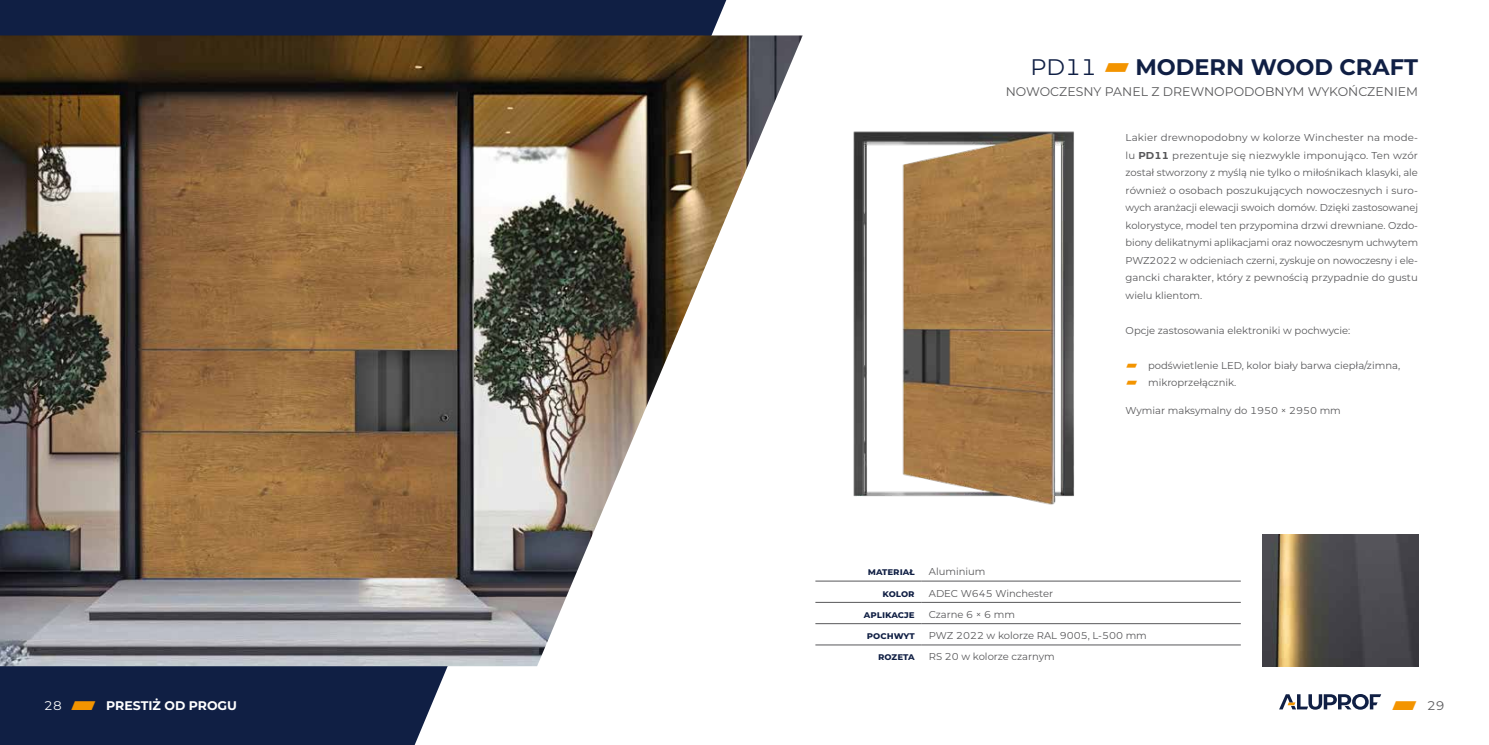
<style>
.page{position:relative;width:1489px;height:745px;background:#fff}
.page>*{position:absolute;margin:0;border:0;box-sizing:border-box;transform-origin:0 0}
.t1{font:700 22.5px "Aluprof Sans";color:#101f44}
.t2{font:12.5px "Aluprof Sans";color:#58585a}
.t3{font:700 12.5px "Aluprof Sans";color:#fff}
.t4{font:10px/17.5px "Aluprof Sans";color:#58585a;text-align:justify}
.t5{font:700 10px "Aluprof Sans";color:#101f44}
.s1{font-weight:400}
.s2{font-weight:400;color:#f39400}
.s3{font-weight:700}
.s4{color:#f39400}
.s5{font-weight:700;color:#f39400}
</style>
<div class="page">
<svg style="left:0;top:0;width:726px;height:744px;fill:#101f44"></svg>
<img style="left:0;top:35px;width:802px;height:630px">
<img style="left:853px;top:131px;width:221px;height:374px">
<img style="left:1262px;top:534px;width:155px;height:131px">
<hr style="left:815px;top:580px;width:106px;height:1px;background:#58585a">
<hr style="left:921px;top:580px;width:319px;height:1px;background:#58585a">
<hr style="left:815px;top:601px;width:106px;height:1px;background:#58585a">
<hr style="left:921px;top:601px;width:319px;height:1px;background:#58585a">
<hr style="left:815px;top:623px;width:106px;height:1px;background:#58585a">
<hr style="left:921px;top:623px;width:319px;height:1px;background:#58585a">
<hr style="left:815px;top:644px;width:106px;height:1px;background:#58585a">
<hr style="left:921px;top:644px;width:319px;height:1px;background:#58585a">
<svg style="left:1279px;top:694px;width:102px;height:15px"></svg>
<h1 class="t1" style="left:1030px;top:51px;width:389px"><span class="s1">PD11</span> <span class="s2">⸄</span> MODERN WOOD CRAFT</h1>
<p class="t2" style="left:1005px;top:83px;width:414px">NOWOCZESNY PANEL Z DREWNOPODOBNYM WYKOŃCZENIEM</p>
<p class="t4" style="left:1125px;top:128px;width:294px">Lakier drewnopodobny w kolorze Winchester na mode&shy;lu <span class="s3">PD11</span> prezentuje się niezwykle imponująco. Ten wzór został stworzony z myślą nie tylko o miłośnikach klasyki, ale również o osobach poszukujących nowoczesnych i suro&shy;wych aranżacji elewacji swoich domów. Dzięki zastosowanej kolorystyce, model ten przypomina drzwi drewniane. Ozdo&shy;biony delikatnymi aplikacjami oraz nowoczesnym uchwytem PWZ2022 w odcieniach czerni, zyskuje on nowoczesny i ele&shy;gancki charakter, który z pewnością przypadnie do gustu wielu klientom.</p>
<p class="t4" style="left:1125px;top:321px;width:226px">Opcje zastosowania elektroniki w pochwycie:</p>
<p class="t4" style="left:1125px;top:356px;width:276px"><span class="s4">⸄</span> podświetlenie LED, kolor biały barwa ciepła/zimna, <span class="s4">⸄</span> mikroprzełącznik.</p>
<p class="t4" style="left:1125px;top:401px;width:217px">Wymiar maksymalny do 1950 × 2950 mm</p>
<p class="t5" style="left:867px;top:564px;width:48px">materiał</p>
<p class="t4" style="left:928px;top:562px;width:58px">Aluminium</p>
<p class="t5" style="left:882px;top:585px;width:34px">kolor</p>
<p class="t4" style="left:928px;top:583px;width:126px">ADEC W645 Winchester</p>
<p class="t5" style="left:863px;top:606px;width:52px">aplikacje</p>
<p class="t4" style="left:928px;top:605px;width:88px">Czarne 6 × 6 mm</p>
<p class="t5" style="left:866px;top:628px;width:49px">pochwyt</p>
<p class="t4" style="left:928px;top:626px;width:219px">PWZ 2022 w kolorze RAL 9005, L-500 mm</p>
<p class="t5" style="left:878px;top:649px;width:38px">rozeta</p>
<p class="t4" style="left:928px;top:647px;width:127px">RS 20 w kolorze czarnym</p>
<p class="t3" style="left:44px;top:695px;width:194px"><span class="s1">28</span> <span class="s4">⸠</span> PRESTIŻ OD PROGU</p>
<p class="t2" style="left:1392px;top:696px;width:54px"><span class="s5">⸠</span> 29</p>
</div>
